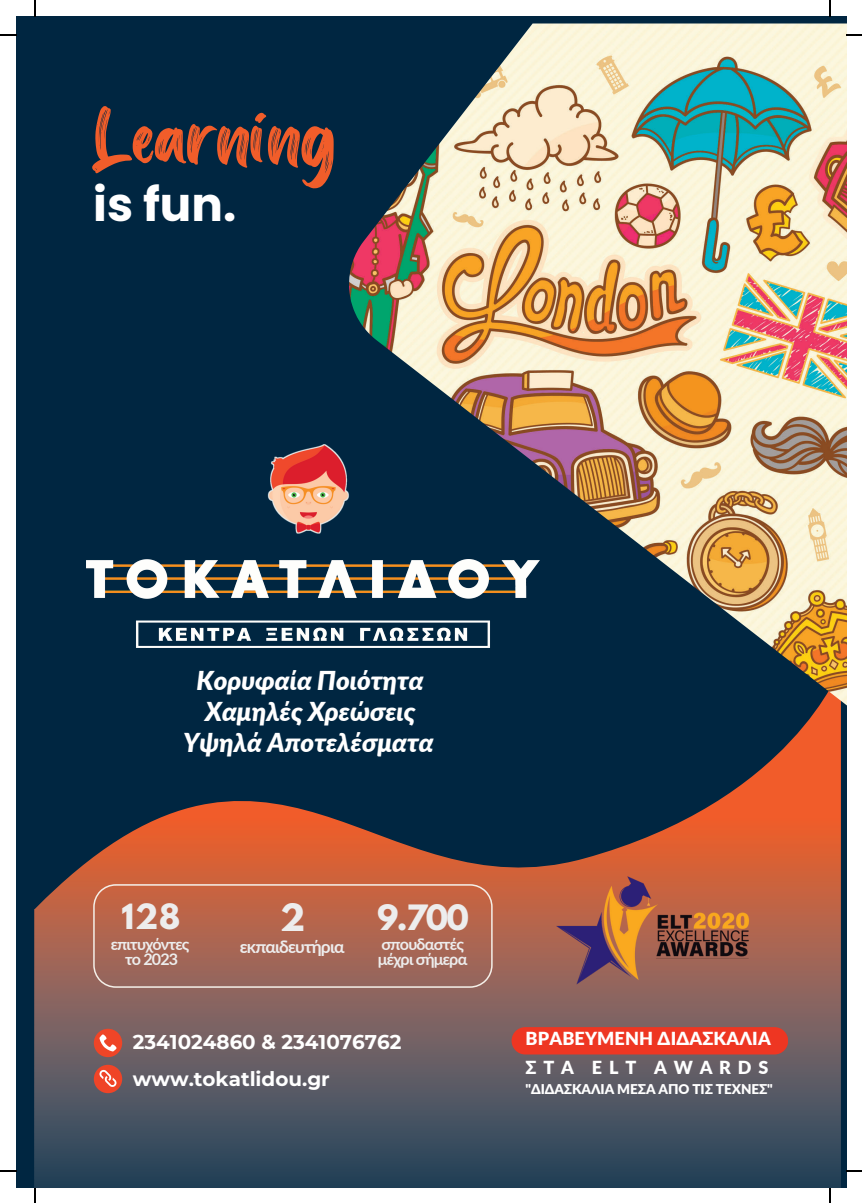
<style>
.page{position:relative;width:862px;height:1203px;background:#fff}
.page>*{position:absolute;margin:0;border:0;box-sizing:border-box;transform-origin:0 0}
.t1{font:86.4px "Redkits";color:#f15d2a}
.t2{font:700 46.8px "Poppins";color:#fff}
.t3{font:700 33.4px "League Spartan";color:#ededed}
.t4{font:700 31px "League Spartan";color:#ededed}
.t5{font:700 30.8px "League Spartan";color:#ededed}
.t6{font:italic 900 26px "Lato";color:#fff}
.t7{font:700 19.8px "Montserrat";color:#fff}
.t8{font:900 18px "Lato";letter-spacing:.01em;color:#fff}
.t9{font:900 18px "Lato";letter-spacing:.38em;color:#fff}
.t10{font:700 17.4px "Lato";letter-spacing:-.05em;color:#ededed}
.t11{font:700 16.2px/15.2px "Lato";letter-spacing:-.05em;color:#ededed}
.t12{font:700 16px "Lato";letter-spacing:-.05em;color:#ededed}
.t13{font:900 13.4px "Lato";letter-spacing:-.005em;color:#fff}
</style>
<div class="page">
<div style="left:17px;top:17px;width:829px;height:1170px;background:#002641"></div>
<svg style="left:35px;top:801px;width:805px;height:386px;background:#6d5757"></svg>
<img style="left:349px;top:23px;width:497px;height:834px">
<div style="left:94px;top:1028px;width:28px;height:28px;background:#ef4527;border-radius:50%"></div>
<svg style="left:99px;top:1034px;width:17px;height:17px"></svg>
<div style="left:94px;top:1064px;width:28px;height:28px;background:#ef4427;border-radius:50%"></div>
<svg style="left:99px;top:1070px;width:18px;height:16px"></svg>
<div style="left:511px;top:1026px;width:277px;height:28px;background:#ee3622;border-radius:14px"></div>
<img style="left:267px;top:435px;width:99px;height:112px">
<img style="left:86px;top:559px;width:454px;height:88px">
<svg style="left:93px;top:883px;width:399px;height:104px;background:#b16853"></svg>
<img style="left:555px;top:875px;width:198px;height:110px">
<svg style="left:35px;top:0;width:1px;height:17px"></svg>
<svg style="left:0;top:35px;width:17px;height:1px"></svg>
<svg style="left:828px;top:0;width:2px;height:17px"></svg>
<svg style="left:846px;top:35px;width:16px;height:1px"></svg>
<svg style="left:35px;top:1187px;width:1px;height:15px"></svg>
<svg style="left:0;top:1169px;width:17px;height:2px"></svg>
<svg style="left:828px;top:1187px;width:2px;height:15px"></svg>
<svg style="left:846px;top:1169px;width:16px;height:2px"></svg>
<p class="t1" style="left:92px;top:81px;width:246px">Learning</p>
<p class="t2" style="left:93px;top:172px;width:144px">is fun.</p>
<p class="t6" style="left:197px;top:664px;width:228px">Κορυφαία Ποιότητα</p>
<p class="t6" style="left:205px;top:695px;width:212px">Χαμηλές Χρεώσεις</p>
<p class="t6" style="left:183px;top:726px;width:252px">Υψηλά Αποτελέσματα</p>
<p class="t5" style="left:122px;top:900px;width:60px">128</p>
<p class="t12" style="left:111px;top:933px;width:80px">επιτυχόντες</p>
<p class="t12" style="left:125px;top:949px;width:55px">το 2023</p>
<p class="t3" style="left:280px;top:901px;width:27px">2</p>
<p class="t10" style="left:240px;top:935px;width:106px">εκπαιδευτήρια</p>
<p class="t4" style="left:377px;top:901px;width:94px">9.700</p>
<p class="t11" style="left:378px;top:935px;width:91px">σπουδαστές μέχρι σήμερα</p>
<p class="t7" style="left:133px;top:1029px;width:270px">2341024860 &amp; 2341076762</p>
<p class="t7" style="left:133px;top:1066px;width:198px">www.tokatlidou.gr</p>
<p class="t8" style="left:525px;top:1027px;width:247px">ΒΡΑΒΕΥΜΕΝΗ ΔΙΔΑΣΚΑΛΙΑ</p>
<p class="t9" style="left:525px;top:1055px;width:244px">ΣΤΑ ELT AWARDS</p>
<p class="t13" style="left:525px;top:1080px;width:249px">"ΔΙΔΑΣΚΑΛΙΑ ΜΕΣΑ ΑΠΟ ΤΙΣ ΤΕΧΝΕΣ"</p>
</div>
